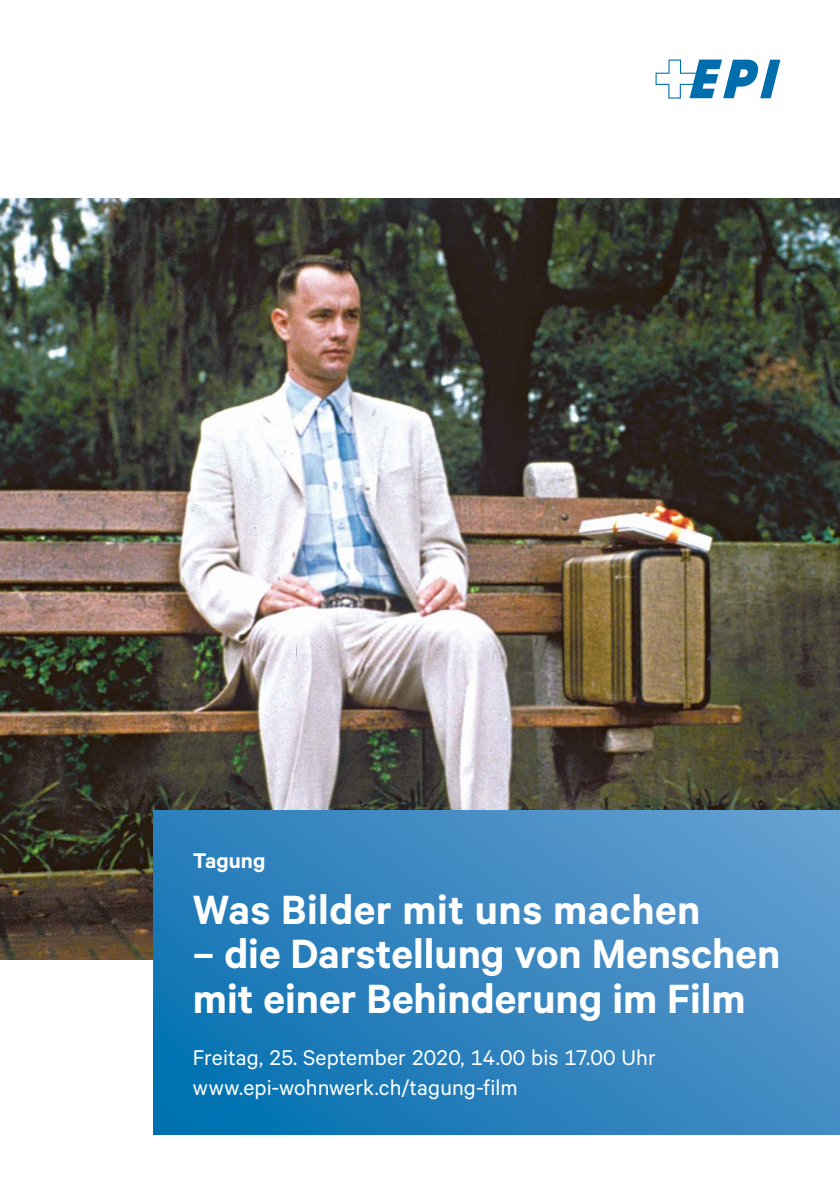
<style>
.page{position:relative;width:840px;height:1191px;background:#fff}
.page>*{position:absolute;margin:0;border:0;box-sizing:border-box;transform-origin:0 0}
.t1{font:600 46px/45px "Calibre";color:#fff}
.t2{font:24px/30px "Calibre";letter-spacing:.005em;color:#fff}
.t3{font:600 24px "Calibre";color:#fff}
</style>
<div class="page">
<img style="left:0;top:198px;width:839px;height:762px">
<svg style="left:655px;top:60px;width:125px;height:39px"></svg>
<svg style="left:153px;top:810px;width:686px;height:325px;background:#3586bf"></svg>
<p class="t3" style="left:193px;top:846px;width:74px">Tagung</p>
<p class="t1" style="left:193px;top:885px;width:508px">Was Bilder mit uns machen</p>
<p class="t1" style="left:193px;top:929px;width:588px">– die Darstellung von Menschen mit einer Behinderung im Film</p>
<p class="t2" style="left:193px;top:1042px;width:464px">Freitag, 25. September 2020, 14.00 bis 17.00 Uhr www.epi-wohnwerk.ch/tagung-film</p>
</div>
